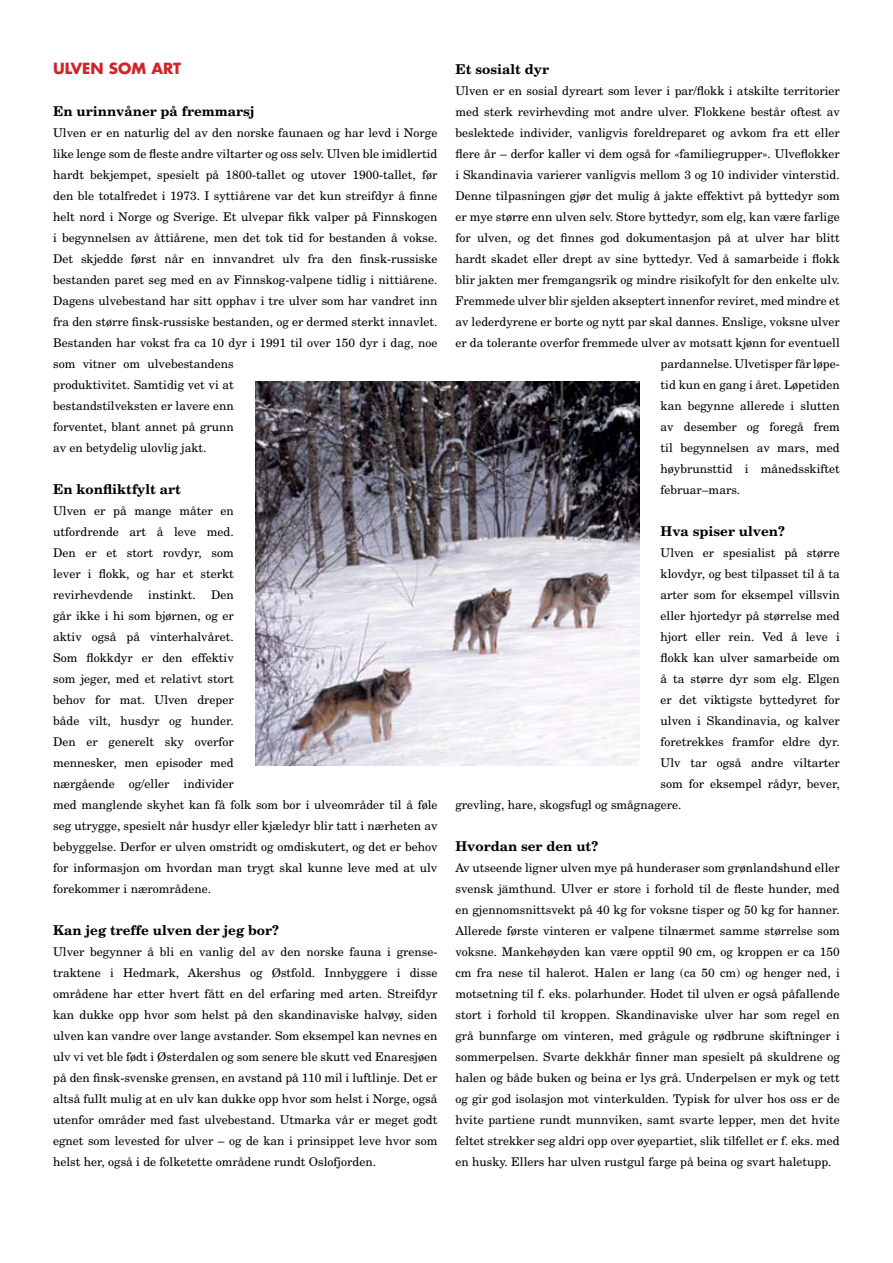
<style>
.page{position:relative;width:893px;height:1263px;background:#fff}
.page>*{position:absolute;margin:0;border:0;box-sizing:border-box;transform-origin:0 0}
.t1{font:700 15px "Futura LT";color:#d2232a}
.t2{font:700 13.5px "New Century Schlbk";color:#000}
.t3{font:12px/21px "New Century Schlbk";color:#000;text-align:justify}
</style>
<div class="page">
<img style="left:255px;top:381px;width:384px;height:384px">
<p class="t1" style="left:53px;top:59px;width:130px">ULVEN SOM ART</p>
<p class="t2" style="left:53px;top:103px;width:203px">En urinnvåner på fremmarsj</p>
<p class="t3" style="left:53px;top:122px;width:386px;text-align:left">Ulven er en naturlig del av den norske faunaen og har levd i Norge like lenge som de fleste andre viltarter og oss selv. Ulven ble imidlertid hardt bekjempet, spesielt på 1800-tallet og utover 1900-tallet, før den ble totalfredet i 1973. I syttiårene var det kun streifdyr å finne helt nord i Norge og Sverige. Et ulvepar fikk valper på Finnskogen i begynnelsen av åttiårene, men det tok tid for bestanden å vokse.<br>Det skjedde først når en innvandret ulv fra den finsk-russiske bestanden paret seg med en av Finnskog-valpene tidlig i nittiårene.<br>Dagens ulvebestand har sitt opphav i tre ulver som har vandret inn fra den større finsk-russiske bestanden, og er dermed sterkt innavlet.<br>Bestanden har vokst fra ca 10 dyr i 1991 til over 150 dyr i dag, noe som vitner om ulvebestandens<br>produktivitet. Samtidig vet vi at<br>bestandstilveksten er lavere enn<br>forventet, blant annet på grunn<br>av en betydelig ulovlig jakt.</p>
<p class="t2" style="left:53px;top:481px;width:129px">En konfliktfylt art</p>
<p class="t3" style="left:53px;top:500px;width:182px">Ulven er på mange måter en utfordrende art å leve med.<br>Den er et stort rovdyr, som lever i flokk, og har et sterkt revirhevdende</p>
<p class="t3" style="left:148px;top:584px;width:49px">instinkt.</p>
<p class="t3" style="left:53px;top:584px;width:386px;text-align:left;text-indent:158px">Den<br>går ikke i hi som bjørnen, og er<br>aktiv også på vinterhalvåret.<br>Som flokkdyr er den effektiv<br>som jeger, med et relativt stort<br>behov for mat. Ulven dreper<br>både vilt, husdyr og hunder.<br>Den er generelt sky overfor<br>mennesker, men episoder med<br>nærgående og/eller individer<br>med manglende skyhet kan få folk som bor i ulveområder til å føle seg utrygge, spesielt når husdyr eller kjæledyr blir tatt i nærheten av bebyggelse. Derfor er ulven omstridt og omdiskutert, og det er behov for informasjon om hvordan man trygt skal kunne leve med at ulv forekommer i nærområdene.</p>
<p class="t2" style="left:53px;top:922px;width:227px">Kan jeg treffe ulven der jeg bor?</p>
<p class="t3" style="left:53px;top:941px;width:386px">Ulver begynner å bli en vanlig del av den norske fauna i grense&shy;traktene i Hedmark, Akershus og Østfold. Innbyggere i disse områdene har etter hvert fått en del erfaring med arten. Streifdyr kan dukke opp hvor som helst på den skandinaviske halvøy, siden ulven kan vandre over lange avstander. Som eksempel kan nevnes en ulv vi vet ble født i Østerdalen og som senere ble skutt ved Enaresjøen på den finsk-svenske grensen, en avstand på 110 mil i luftlinje. Det er altså fullt mulig at en ulv kan dukke opp hvor som helst i Norge, også utenfor områder med fast ulvebestand. Utmarka vår er meget godt egnet som levested for ulver – og de kan i prinsippet leve hvor som helst her, også i de folketette områdene rundt Oslofjorden.</p>
<p class="t2" style="left:455px;top:61px;width:95px">Et sosialt dyr</p>
<p class="t3" style="left:455px;top:80px;width:386px">Ulven er en sosial dyreart som lever i par/flokk i atskilte territorier</p>
<p class="t3" style="left:455px;top:101px;width:386px">med sterk revirhevding mot andre ulver. Flokkene består oftest av</p>
<p class="t3" style="left:455px;top:122px;width:386px">beslektede individer, vanligvis foreldreparet og avkom fra ett eller</p>
<p class="t3" style="left:455px;top:143px;width:386px">flere år – derfor kaller vi dem også for «familiegrupper». Ulveflokker</p>
<p class="t3" style="left:455px;top:164px;width:386px">i Skandinavia varierer vanligvis mellom 3 og 10 individer vinterstid.</p>
<p class="t3" style="left:455px;top:185px;width:386px">Denne tilpasningen gjør det mulig å jakte effektivt på byttedyr som</p>
<p class="t3" style="left:455px;top:206px;width:386px">er mye større enn ulven selv. Store byttedyr, som elg, kan være farlige</p>
<p class="t3" style="left:455px;top:227px;width:386px">for ulven, og det finnes god dokumentasjon på at ulver har blitt</p>
<p class="t3" style="left:455px;top:248px;width:386px">hardt skadet eller drept av sine byttedyr. Ved å samarbeide i flokk</p>
<p class="t3" style="left:455px;top:269px;width:386px">blir jakten mer fremgangsrik og mindre risikofylt for den enkelte ulv.</p>
<p class="t3" style="left:455px;top:290px;width:386px">Fremmede ulver blir sjelden akseptert innenfor reviret, med mindre et</p>
<p class="t3" style="left:455px;top:311px;width:386px">av lederdyrene er borte og nytt par skal dannes. Enslige, voksne ulver</p>
<p class="t3" style="left:455px;top:332px;width:386px">er da tolerante overfor fremmede ulver av motsatt kjønn for eventuell</p>
<p class="t3" style="left:661px;top:353px;width:181px">pardannelse. Ulvetisper får løpe-</p>
<p class="t3" style="left:661px;top:374px;width:181px">tid kun en gang i året. Løpetiden</p>
<p class="t3" style="left:661px;top:395px;width:181px">kan begynne allerede i slutten</p>
<p class="t3" style="left:661px;top:416px;width:181px">av desember og foregå frem</p>
<p class="t3" style="left:661px;top:437px;width:181px">til begynnelsen av mars, med</p>
<p class="t3" style="left:661px;top:458px;width:181px">høybrunsttid i månedsskiftet</p>
<p class="t3" style="left:661px;top:479px;width:81px">februar–mars.</p>
<p class="t2" style="left:661px;top:523px;width:126px">Hva spiser ulven?</p>
<p class="t3" style="left:661px;top:542px;width:181px">Ulven er spesialist på større</p>
<p class="t3" style="left:661px;top:563px;width:181px">klovdyr, og best tilpasset til å ta</p>
<p class="t3" style="left:661px;top:584px;width:181px">arter som for eksempel villsvin</p>
<p class="t3" style="left:661px;top:605px;width:181px">eller hjortedyr på størrelse med</p>
<p class="t3" style="left:661px;top:626px;width:181px">hjort eller rein. Ved å leve i</p>
<p class="t3" style="left:661px;top:647px;width:181px">flokk kan ulver samarbeide om</p>
<p class="t3" style="left:661px;top:668px;width:181px">å ta større dyr som elg. Elgen</p>
<p class="t3" style="left:661px;top:689px;width:181px">er det viktigste byttedyret for</p>
<p class="t3" style="left:661px;top:710px;width:181px">ulven i Skandinavia, og kalver</p>
<p class="t3" style="left:661px;top:731px;width:181px">foretrekkes framfor eldre dyr.</p>
<p class="t3" style="left:661px;top:752px;width:181px">Ulv tar også andre viltarter</p>
<p class="t3" style="left:661px;top:773px;width:181px">som for eksempel rådyr, bever,</p>
<p class="t3" style="left:455px;top:794px;width:228px">grevling, hare, skogsfugl og smågnagere.</p>
<p class="t2" style="left:455px;top:838px;width:144px">Hvordan ser den ut?</p>
<p class="t3" style="left:455px;top:857px;width:386px">Av utseende ligner ulven mye på hunderaser som grønlandshund eller svensk jämthund. Ulver er store i forhold til de fleste hunder, med en gjennomsnittsvekt på 40 kg for voksne tisper og 50 kg for hanner.<br>Allerede første vinteren er valpene tilnærmet samme størrelse som voksne. Mankehøyden kan være opptil 90 cm, og kroppen er ca 150 cm fra nese til halerot. Halen er lang (ca 50 cm) og henger ned, i motsetning til f. eks. polarhunder. Hodet til ulven er også påfallende stort i forhold til kroppen. Skandinaviske ulver har som regel en grå bunnfarge om vinteren, med grågule og rødbrune skiftninger i sommerpelsen. Svarte dekkhår finner man spesielt på skuldrene og halen og både buken og beina er lys grå. Underpelsen er myk og tett og gir god isolasjon mot vinterkulden. Typisk for ulver hos oss er de hvite partiene rundt munnviken, samt svarte lepper, men det hvite feltet strekker seg aldri opp over øyepartiet, slik tilfellet er f. eks. med en husky. Ellers har ulven rustgul farge på beina og svart haletupp.</p>
</div>
